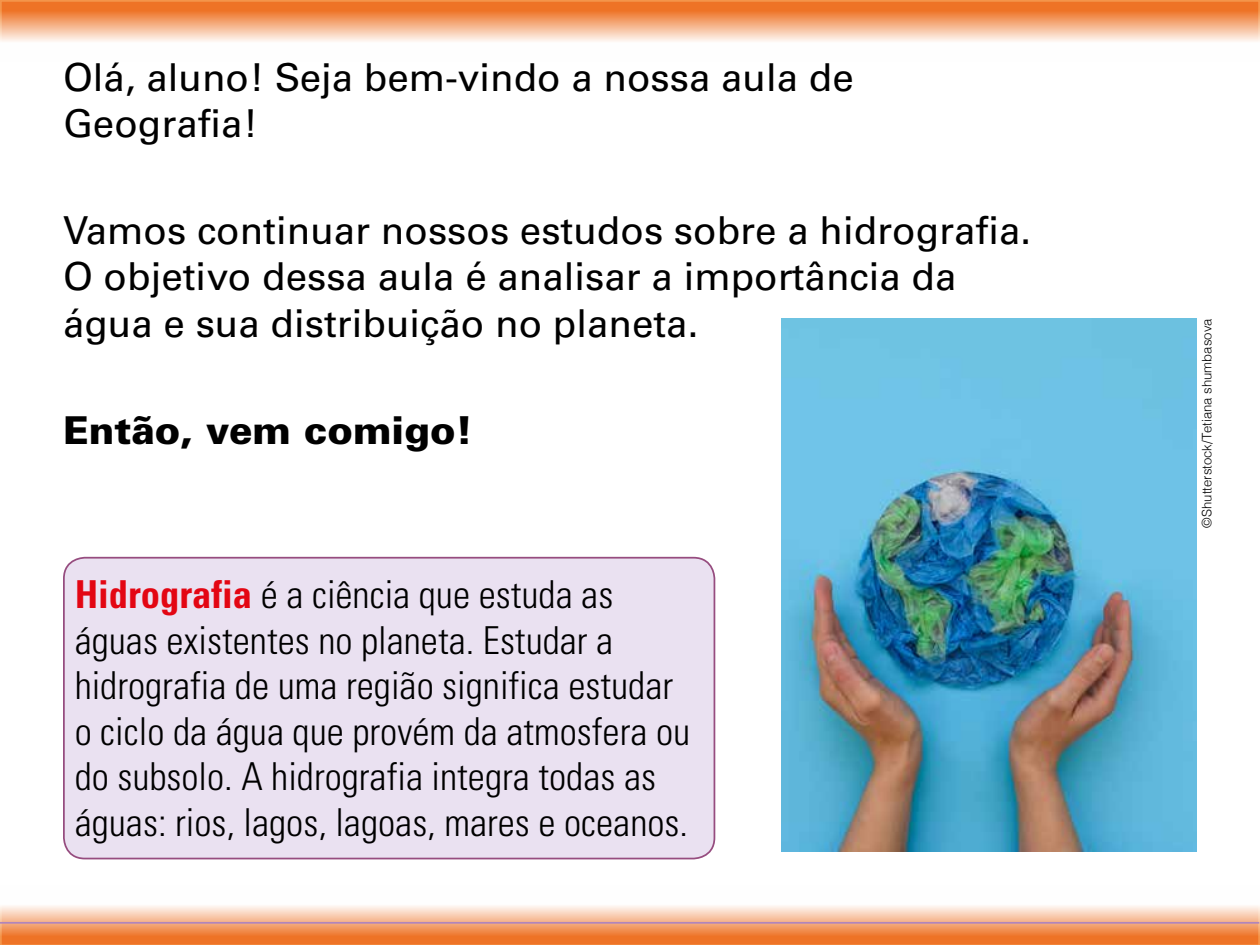
<style>
.page{position:relative;width:1260px;height:945px;background:#fff}
.page>*{position:absolute;margin:0;border:0;box-sizing:border-box;transform-origin:0 0}
.t1{font:300 condensed 38.5px/45.5px "Univers LT Std";color:#000}
.t2{font:38.5px/46.2px "Univers LT Std";color:#000}
.t3{font:900 38.5px "Univers LT Std";color:#000}
.t4{font:300 13.12px "Helvetica";color:#000}
.s1{font-weight:700;color:#e30613}
</style>
<div class="page">
<svg style="left:0;top:0;width:1260px;height:42px;background:#f4a675"></svg>
<svg style="left:0;top:906px;width:1260px;height:39px;background:#f3a675"></svg>
<hr style="left:0;top:922px;width:1259px;height:2px;background:#b085bb">
<div style="left:64px;top:558px;width:650px;height:301px;background:#eae1f1;border-radius:21px"></div>
<div style="left:63px;top:557px;width:652px;height:302px;border:2px solid #964c7f;border-radius:21px"></div>
<img style="left:781px;top:319px;width:416px;height:533px">
<p class="t2" style="left:63px;top:54px;width:792px">Olá, aluno! Seja bem-vindo a nossa aula de<br>Geografia!</p>
<p class="t2" style="left:63px;top:208px;width:970px">Vamos continuar nossos estudos sobre a hidrografia.<br>O objetivo dessa aula é analisar a importância da água e sua distribuição no planeta.</p>
<p class="t3" style="left:63px;top:406px;width:411px">Então, vem comigo!</p>
<p class="t1" style="left:75px;top:572px;width:617px"><span class="s1">Hidrografia</span> é a ciência que estuda as águas existentes no planeta. Estudar a hidrografia de uma região significa estudar o ciclo da água que provém da atmosfera ou do subsolo. A hidrografia integra todas as águas: rios, lagos, lagoas, mares e oceanos.</p>
<p class="t4" style="left:1196px;top:528px;width:210px;rotate:-90deg">©Shutterstock/Tetiana shumbasova</p>
</div>
